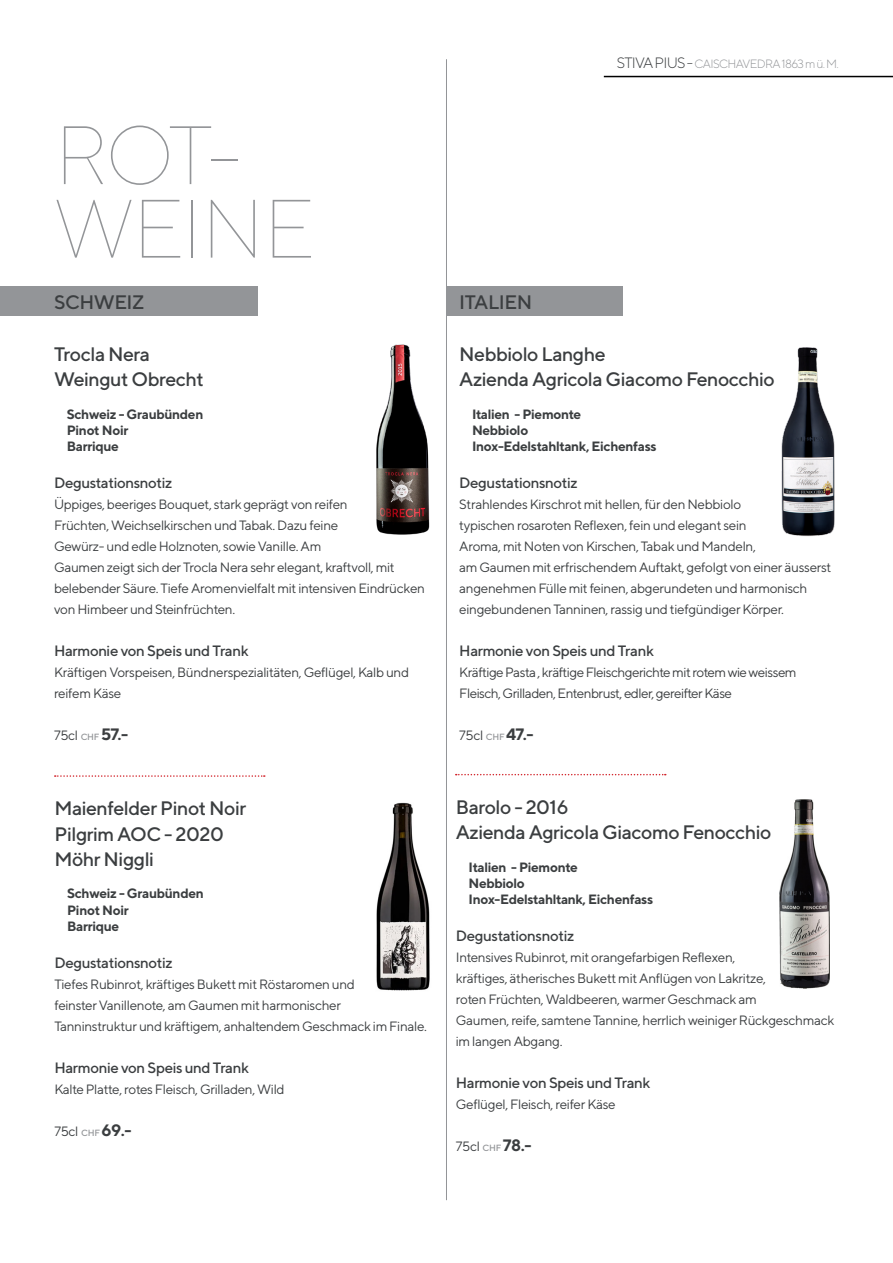
<style>
.page{position:relative;width:893px;height:1263px;background:#fff}
.page>*{position:absolute;margin:0;border:0;box-sizing:border-box;transform-origin:0 0}
.t1{font:100 82.5px/73.5px "TT Norms";letter-spacing:-.025em;color:#939598}
.t2{font:500 19.5px/25.5px "TT Norms";letter-spacing:-.025em;color:#3b3e40}
.t3{font:500 15px "TT Norms";letter-spacing:-.025em;color:#3b3e40}
.t4{font:13.5px/21px "TT Norms";letter-spacing:-.025em;color:#3b3e40}
.t5{font:700 13.5px/16.2px "TT Norms";letter-spacing:-.025em;color:#3b3e40}
.t6{font:300 12px "TT Norms";letter-spacing:-.05em;color:#939598}
.s1{font-size:15px;color:#3b3e40}
.s2{font-weight:500;font-size:9px;color:#939598}
.s3{font-weight:700;font-size:16.5px}
</style>
<div class="page">
<div style="left:446px;top:286px;width:177px;height:30px;background:#939598"></div>
<hr style="left:604px;top:76px;width:289px;height:1px;background:#000">
<div style="left:0;top:286px;width:258px;height:30px;background:#939598"></div>
<img style="left:376px;top:344px;width:54px;height:191px">
<svg style="left:55px;top:775px;width:210px;height:2px"></svg>
<img style="left:376px;top:802px;width:54px;height:189px">
<hr style="left:446px;top:59px;width:1px;height:1141px;background:#939598">
<svg style="left:456px;top:774px;width:210px;height:1px"></svg>
<img style="left:779px;top:799px;width:50px;height:190px">
<img style="left:781px;top:347px;width:54px;height:190px">
<p class="t6" style="left:617px;top:57px;width:224px"><span class="s1">STIVA PIUS -</span> CAISCHAVEDRA 1863 m ü. M.</p>
<h1 class="t1" style="left:54px;top:117px;width:262px">ROT-<br>WEINE</h1>
<h2 class="t2" style="left:54px;top:289px;width:92px">SCHWEIZ</h2>
<h2 class="t2" style="left:459px;top:289px;width:74px">ITALIEN</h2>
<h2 class="t2" style="left:54px;top:341px;width:152px">Trocla Nera<br>Weingut Obrecht</h2>
<p class="t5" style="left:67px;top:405px;width:138px">Schweiz - Graubünden<br>Pinot Noir<br>Barrique</p>
<p class="t3" style="left:54px;top:474px;width:120px">Degustationsnotiz</p>
<p class="t4" style="left:54px;top:494px;width:372px">Üppiges, beeriges Bouquet, stark geprägt von reifen<br>Früchten, Weichselkirschen und Tabak. Dazu feine<br>Gewürz- und edle Holznoten, sowie Vanille. Am<br>Gaumen zeigt sich der Trocla Nera sehr elegant, kraftvoll, mit belebender Säure. Tiefe Aromenvielfalt mit intensiven Eindrücken von Himbeer und Steinfrüchten.</p>
<p class="t3" style="left:54px;top:642px;width:196px">Harmonie von Speis und Trank</p>
<p class="t4" style="left:54px;top:662px;width:357px">Kräftigen Vorspeisen, Bündnerspezialitäten, Geflügel, Kalb und reifem Käse</p>
<p class="t4" style="left:54px;top:725px;width:76px">75cl <span class="s2">CHF</span> <span class="s3">57.-</span></p>
<h2 class="t2" style="left:459px;top:341px;width:317px">Nebbiolo Langhe<br>Azienda Agricola Giacomo Fenocchio</h2>
<p class="t5" style="left:472px;top:405px;width:186px">Italien - Piemonte<br>Nebbiolo<br>Inox-Edelstahltank, Eichenfass</p>
<p class="t3" style="left:459px;top:474px;width:120px">Degustationsnotiz</p>
<p class="t4" style="left:459px;top:494px;width:374px">Strahlendes Kirschrot mit hellen, für den Nebbiolo<br>typischen rosaroten Reflexen, fein und elegant sein<br>Aroma, mit Noten von Kirschen, Tabak und Mandeln,<br>am Gaumen mit erfrischendem Auftakt, gefolgt von einer äusserst angenehmen Fülle mit feinen, abgerundeten und harmonisch eingebundenen Tanninen, rassig und tiefgündiger Körper.</p>
<p class="t3" style="left:459px;top:642px;width:196px">Harmonie von Speis und Trank</p>
<p class="t4" style="left:459px;top:662px;width:339px">Kräftige Pasta , kräftige Fleischgerichte mit rotem wie weissem<br>Fleisch, Grilladen, Entenbrust, edler, gereifter Käse</p>
<p class="t4" style="left:459px;top:725px;width:76px">75cl <span class="s2">CHF</span> <span class="s3">47.-</span></p>
<h2 class="t2" style="left:54px;top:795px;width:193px">Maienfelder Pinot Noir<br>Pilgrim AOC - 2020<br>Möhr Niggli</h2>
<p class="t5" style="left:67px;top:885px;width:138px">Schweiz - Graubünden<br>Pinot Noir<br>Barrique</p>
<p class="t3" style="left:54px;top:953px;width:120px">Degustationsnotiz</p>
<p class="t4" style="left:54px;top:973px;width:374px">Tiefes Rubinrot, kräftiges Bukett mit Röstaromen und<br>feinster Vanillenote, am Gaumen mit harmonischer<br>Tanninstruktur und kräftigem, anhaltendem Geschmack im Finale.</p>
<p class="t3" style="left:54px;top:1058px;width:196px">Harmonie von Speis und Trank</p>
<p class="t4" style="left:54px;top:1078px;width:232px">Kalte Platte, rotes Fleisch, Grilladen, Wild</p>
<p class="t4" style="left:54px;top:1120px;width:79px">75cl <span class="s2">CHF</span> <span class="s3">69.-</span></p>
<h2 class="t2" style="left:456px;top:794px;width:317px">Barolo - 2016<br>Azienda Agricola Giacomo Fenocchio</h2>
<p class="t5" style="left:469px;top:859px;width:186px">Italien - Piemonte<br>Nebbiolo<br>Inox-Edelstahltank, Eichenfass</p>
<p class="t3" style="left:456px;top:927px;width:120px">Degustationsnotiz</p>
<p class="t4" style="left:456px;top:947px;width:380px">Intensives Rubinrot, mit orangefarbigen Reflexen,<br>kräftiges, ätherisches Bukett mit Anflügen von Lakritze,<br>roten Früchten, Waldbeeren, warmer Geschmack am<br>Gaumen, reife, samtene Tannine, herrlich weiniger Rückgeschmack im langen Abgang.</p>
<p class="t3" style="left:456px;top:1074px;width:196px">Harmonie von Speis und Trank</p>
<p class="t4" style="left:456px;top:1094px;width:161px">Geflügel, Fleisch, reifer Käse</p>
<p class="t4" style="left:456px;top:1136px;width:77px">75cl <span class="s2">CHF</span> <span class="s3">78.-</span></p>
</div>
